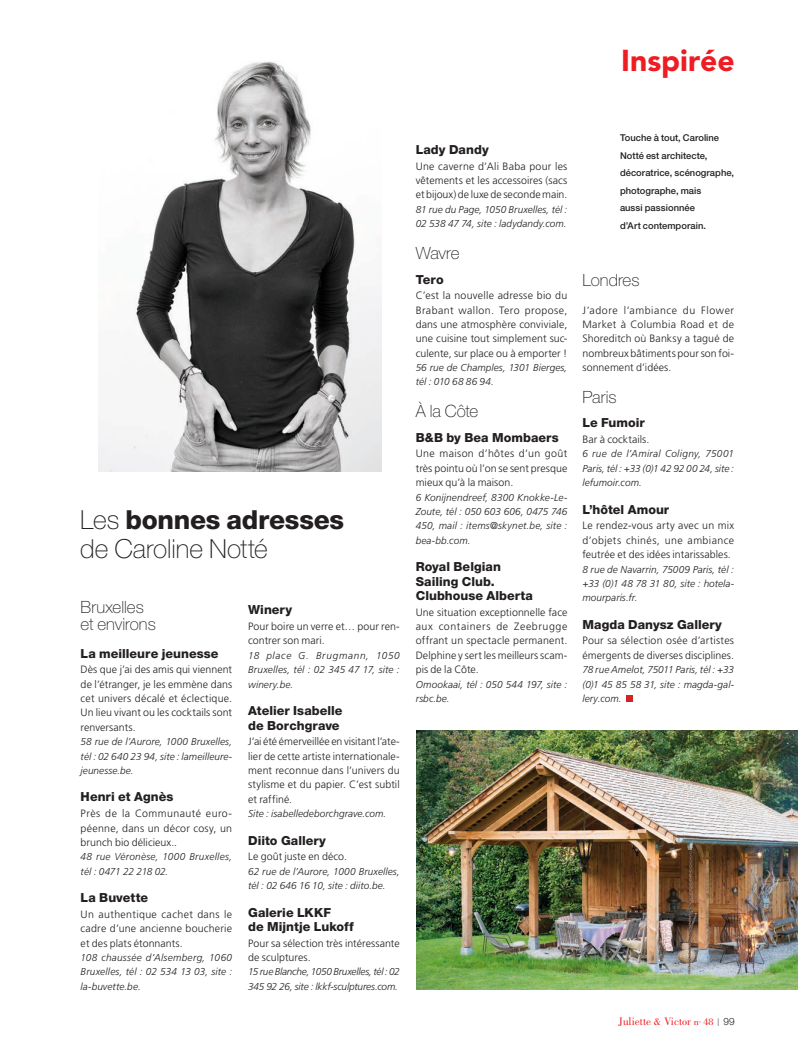
<style>
.page{position:relative;width:798px;height:1051px;background:#fff}
.page>*{position:absolute;margin:0;border:0;box-sizing:border-box;transform-origin:0 0}
.t1{font:900 30px "Avenir LT Std";color:#ee1d23}
.t2{font:100 26.25px/28.8px "Helvetica Neue LT Std";letter-spacing:-.005em;color:#231f20}
.t3{font:100 16.88px/17.5px "Helvetica Neue LT Std";color:#231f20}
.t4{font:800 12.5px/14.4px "Helvetica Neue LT Std";letter-spacing:.005em;color:#231f20}
.t5{font:11.25px "Bodoni Std";color:#ee1d23}
.t6{font:300 10.62px/14.4px "Frutiger LT Std";letter-spacing:.01em;color:#231f20;text-align:justify}
.t7{font:italic 300 10px/14.4px "Frutiger LT Std";letter-spacing:.01em;color:#231f20;text-align:justify}
.t8{font:italic 300 10px/14.4px "Frutiger LT Std";letter-spacing:-.015em;color:#231f20}
.t9{font:500 9.38px/17.5px "Helvetica Neue LT Std";letter-spacing:.005em;color:#231f20}
.s1{font-weight:800}
.s2{font-size:10px}
.s3{font-size:5.88px}
.s4{font-family:"Helvetica Neue LT Std";font-weight:100;font-size:10.62px;color:#231f20}
.s5{font-family:"Helvetica Neue LT Std";font-weight:300;font-size:10px;color:#231f20}
</style>
<div class="page">
<img style="left:98px;top:61px;width:283px;height:410px">
<svg style="left:626px;top:695px;width:6px;height:6px"></svg>
<img style="left:416px;top:730px;width:381px;height:259px">
<h1 class="t1" style="left:621px;top:43px;width:115px">Inspirée</h1>
<h2 class="t2" style="left:80px;top:505px;width:265px">Les <span class="s1">bonnes adresses </span>de Caroline Notté</h2>
<h3 class="t3" style="left:81px;top:597px;width:77px">Bruxelles et environs</h3>
<p class="t4" style="left:81px;top:645px;width:139px">La meilleure jeunesse</p>
<p class="t6" style="left:81px;top:662px;width:153px">Dès que j’ai des amis qui viennent de l’étranger, je les emmène dans cet univers décalé et éclectique.<br>Un lieu vivant ou les cocktails sont renversants.</p>
<p class="t7" style="left:81px;top:734px;width:153px">58 rue de l’Aurore, 1000 Bruxelles, tél : 02 640 23 94, site : lameilleure&shy;jeunesse.be.</p>
<p class="t4" style="left:81px;top:789px;width:94px">Henri et Agnès</p>
<p class="t6" style="left:81px;top:806px;width:153px">Près de la Communauté euro&shy;péenne, dans un décor cosy, un brunch bio délicieux..</p>
<p class="t7" style="left:81px;top:849px;width:153px">48 rue Véronèse, 1000 Bruxelles, tél : 0471 22 218 02.</p>
<p class="t4" style="left:81px;top:890px;width:69px">La Buvette</p>
<p class="t6" style="left:81px;top:906px;width:153px">Un authentique cachet dans le cadre d’une ancienne boucherie et des plats étonnants.</p>
<p class="t7" style="left:81px;top:950px;width:153px">108 chaussée d’Alsemberg, 1060<br>Bruxelles, tél : 02 534 13 03, site : la-buvette.be.</p>
<p class="t4" style="left:248px;top:602px;width:45px">Winery</p>
<p class="t6" style="left:248px;top:619px;width:153px">Pour boire un verre et… pour ren&shy;contrer son mari.</p>
<p class="t7" style="left:248px;top:648px;width:153px">18 place G. Brugmann, 1050<br>Bruxelles, tél : 02 345 47 17, site : winery.be.</p>
<p class="t4" style="left:248px;top:703px;width:96px">Atelier Isabelle de Borchgrave</p>
<p class="t6" style="left:248px;top:734px;width:153px">J’ai été émerveillée en visitant l’ate&shy;lier de cette artiste internationale&shy;ment reconnue dans l’univers du stylisme et du papier. C’est subtil et raffiné.</p>
<p class="t7" style="left:248px;top:806px;width:140px">Site : isabelledeborchgrave.com.</p>
<p class="t4" style="left:248px;top:832px;width:79px">Diito Gallery</p>
<p class="t6" style="left:248px;top:849px;width:100px">Le goût juste en déco.</p>
<p class="t7" style="left:248px;top:863px;width:153px">62 rue de l’Aurore, 1000 Bruxelles, tél : 02 646 16 10, site : diito.be.</p>
<p class="t4" style="left:248px;top:904px;width:107px">Galerie LKKF<br>de Mijntje Lukoff</p>
<p class="t6" style="left:248px;top:935px;width:153px">Pour sa sélection très intéressante de sculptures.</p>
<p class="t8" style="left:248px;top:964px;width:153px">15 rue Blanche, 1050 Bruxelles, tél : 02<br>345 92 26, site : lkkf-sculptures.com.</p>
<p class="t4" style="left:415px;top:142px;width:75px">Lady Dandy</p>
<p class="t6" style="left:415px;top:159px;width:153px">Une caverne d’Ali Baba pour les vêtements et les accessoires (sacs et bijoux) de luxe de seconde main.</p>
<p class="t7" style="left:415px;top:202px;width:153px">81 rue du Page, 1050 Bruxelles, tél :<br>02 538 47 74, site : ladydandy.com.</p>
<h3 class="t3" style="left:415px;top:244px;width:45px">Wavre</h3>
<p class="t4" style="left:415px;top:272px;width:29px">Tero</p>
<p class="t6" style="left:415px;top:288px;width:153px">C’est la nouvelle adresse bio du Brabant wallon. Tero propose, dans une atmosphère conviviale, une cuisine tout simplement suc&shy;culente, sur place ou à emporter !</p>
<p class="t7" style="left:415px;top:360px;width:153px">56 rue de Champles, 1301 Bierges, tél : 010 68 86 94.</p>
<h3 class="t3" style="left:415px;top:402px;width:64px">À la Côte</h3>
<p class="t4" style="left:415px;top:430px;width:144px">B&amp;B by Bea Mombaers</p>
<p class="t6" style="left:415px;top:446px;width:153px">Une maison d’hôtes d’un goût très pointu où l’on se sent presque mieux qu’à la maison.</p>
<p class="t7" style="left:415px;top:490px;width:153px">6 Konijnendreef, 8300 Knokke-Le-Zoute, tél : 050 603 606, 0475 746<br>450, mail : items@skynet.be, site : bea-bb.com.</p>
<p class="t4" style="left:415px;top:559px;width:119px">Royal Belgian<br>Sailing Club.<br>Clubhouse Alberta</p>
<p class="t6" style="left:415px;top:604px;width:153px">Une situation exceptionnelle face aux containers de Zeebrugge offrant un spectacle permanent.<br>Delphine y sert les meilleurs scam&shy;pis de la Côte.</p>
<p class="t7" style="left:415px;top:677px;width:153px">Omookaai, tél : 050 544 197, site : rsbc.be.</p>
<p class="t9" style="left:619px;top:129px;width:116px">Touche à tout, Caroline<br>Notté est architecte, décoratrice, scénographe, photographe, mais<br>aussi passionnée<br>d’Art contemporain.</p>
<h3 class="t3" style="left:582px;top:271px;width:58px">Londres</h3>
<p class="t6" style="left:582px;top:303px;width:153px">J’adore l’ambiance du Flower Market à Columbia Road et de Shoreditch où Banksy a tagué de nombreux bâtiments pour son foi&shy;sonnement d’idées.</p>
<h3 class="t3" style="left:582px;top:388px;width:36px">Paris</h3>
<p class="t4" style="left:582px;top:415px;width:64px">Le Fumoir</p>
<p class="t6" style="left:582px;top:432px;width:68px">Bar à cocktails.</p>
<p class="t7" style="left:582px;top:447px;width:153px">6 rue de l’Amiral Coligny, 75001<br>Paris, tél : +33 (0)1 42 92 00 24, site : lefumoir.com.</p>
<p class="t4" style="left:582px;top:502px;width:88px">L’hôtel Amour</p>
<p class="t6" style="left:582px;top:518px;width:153px">Le rendez-vous arty avec un mix d’objets chinés, une ambiance feutrée et des idées intarissables.</p>
<p class="t7" style="left:582px;top:562px;width:153px">8 rue de Navarrin, 75009 Paris, tél : +33 (0)1 48 78 31 80, site : hotela&shy;mourparis.fr.</p>
<p class="t4" style="left:582px;top:617px;width:141px">Magda Danysz Gallery</p>
<p class="t6" style="left:582px;top:633px;width:153px">Pour sa sélection osée d’artistes émergents de diverses disciplines.</p>
<p class="t7" style="left:582px;top:662px;width:153px">78 rue Amelot, 75011 Paris, tél : +33 (0)1 45 85 58 31, site : magda-gal&shy;lery.com.</p>
<p class="t5" style="left:618px;top:1015px;width:117px">Juliette <span class="s2">&amp;</span> Victor <span class="s2">n</span><span class="s3">°</span> <span class="s2">48</span> <span class="s4">l</span> <span class="s5">99</span></p>
</div>
